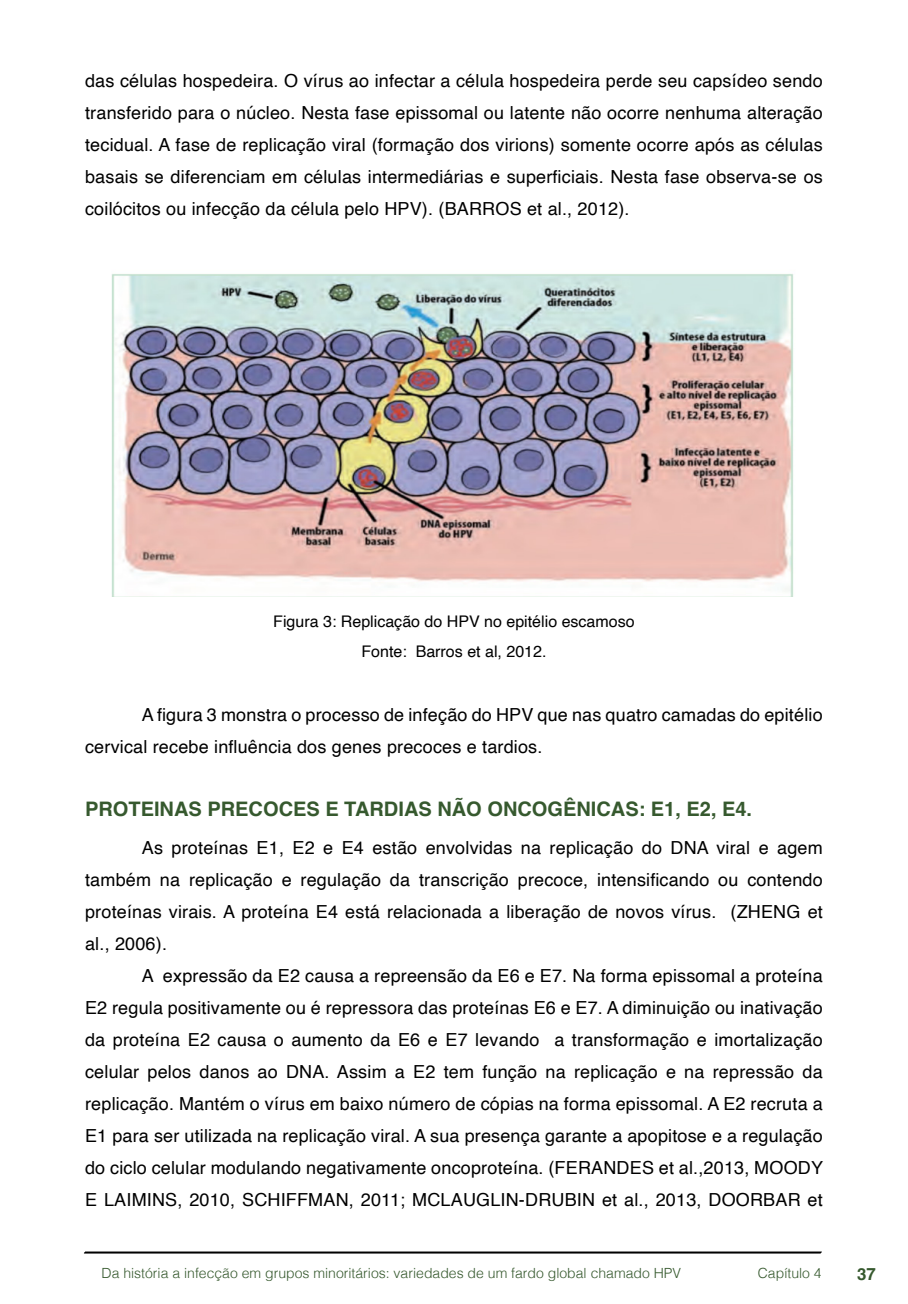
<style>
.page{position:relative;width:908px;height:1304px;background:#fff}
.page>*{position:absolute;margin:0;border:0;box-sizing:border-box;transform-origin:0 0}
.TITULOS{font:700 20px "Helvetica";color:#36592e}
.txt{font:18px/32px "Helvetica";letter-spacing:.01em;color:#000;text-align:justify}
.t1{font:700 16.8px "Helvetica";color:#36592e}
.imagens_graf_tab{font:16px "Helvetica";color:#000}
.t2{font:300 14px "Helvetica";color:#36592e}
</style>
<div class="page">
<svg style="left:84px;top:1251px;width:737px;height:3px;background:#515151"></svg>
<img style="left:112px;top:274px;width:682px;height:322px">
<p class="txt" style="left:85px;top:65px;width:739px">das células hospedeira. O vírus ao infectar a célula hospedeira perde seu capsídeo sendo transferido para o núcleo. Nesta fase epissomal ou latente não ocorre nenhuma alteração tecidual. A fase de replicação viral (formação dos virions) somente ocorre após as células basais se diferenciam em células intermediárias e superficiais. Nesta fase observa-se os coilócitos ou infecção da célula pelo HPV). (BARROS et al., 2012).</p>
<p class="imagens_graf_tab" style="left:273px;top:609px;width:363px">Figura 3: Replicação do HPV no epitélio escamoso</p>
<p class="imagens_graf_tab" style="left:361px;top:639px;width:186px">Fonte: Barros et al, 2012.</p>
<p class="txt" style="left:85px;top:700px;width:738px;text-indent:57px">A figura 3 monstra o processo de infeção do HPV que nas quatro camadas do epitélio cervical recebe influência dos genes precoces e tardios.</p>
<p class="TITULOS" style="left:85px;top:797px;width:668px">PROTEINAS PRECOCES E TARDIAS NÃO ONCOGÊNICAS: E1, E2, E4.</p>
<p class="txt" style="left:85px;top:832px;width:739px;text-indent:57px">As proteínas E1, E2 e E4 estão envolvidas na replicação do DNA viral e agem também na replicação e regulação da transcrição precoce, intensificando ou contendo proteínas virais. A proteína E4 está relacionada a liberação de novos vírus. (ZHENG et al., 2006).</p>
<p class="txt" style="left:85px;top:960px;width:739px;text-indent:57px">A expressão da E2 causa a repreensão da E6 e E7. Na forma epissomal a proteína E2 regula positivamente ou é repressora das proteínas E6 e E7. A diminuição ou inativação da proteína E2 causa o aumento da E6 e E7 levando a transformação e imortalização celular pelos danos ao DNA. Assim a E2 tem função na replicação e na repressão da replicação. Mantém o vírus em baixo número de cópias na forma epissomal. A E2 recruta a E1 para ser utilizada na replicação viral. A sua presença garante a apopitose e a regulação do ciclo celular modulando negativamente oncoproteína. (FERANDES et al.,2013, MOODY E LAIMINS, 2010, SCHIFFMAN, 2011; MCLAUGLIN-DRUBIN et al., 2013, DOORBAR et</p>
<p class="t2" style="left:101px;top:1261px;width:580px">Da história a infecção em grupos minoritários: variedades de um fardo global chamado HPV</p>
<p class="t2" style="left:757px;top:1261px;width:65px">Capítulo 4</p>
<p class="t1" style="left:856px;top:1264px;width:20px">37</p>
</div>
